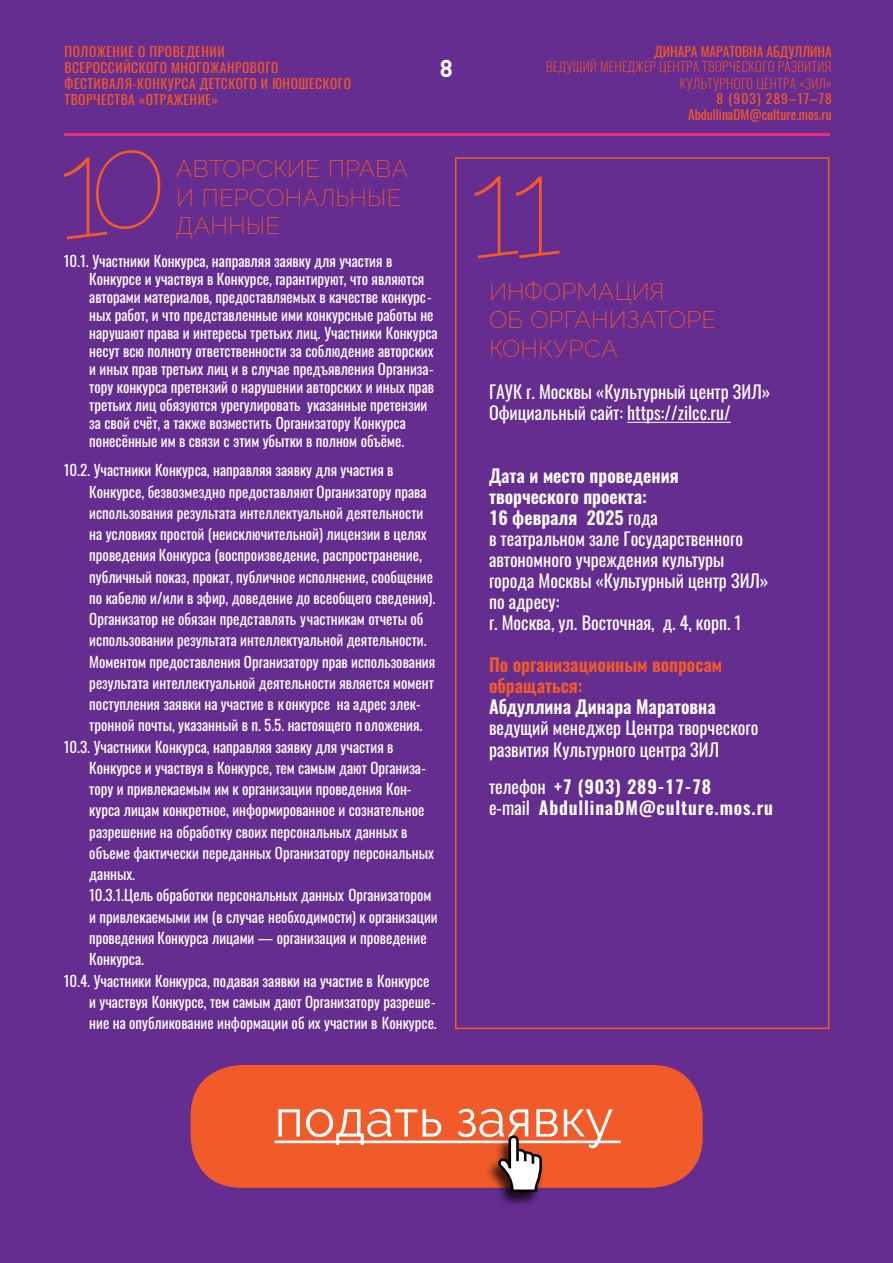
<style>
.page{position:relative;width:893px;height:1263px;background:#662d91}
.page>*{position:absolute;margin:0;border:0;box-sizing:border-box;transform-origin:0 0}
.t1{font:52.5px "Raleway";color:#fff}
.t2{font:200 24px/28.5px "Raleway";letter-spacing:.01em;color:#f15a29}
.t3{font:700 24px "DIN Pro";color:#fff}
.t4{font:18px/21px "Oswald";color:#fff}
.t5{font:600 18px/21px "Oswald";letter-spacing:.05em;color:#fff}
.t6{font:600 18px/21px "Oswald";color:#f15a29}
.t7{font:600 18px "Oswald";color:#fff}
.t8{font:15px/18px "Oswald";color:#fff}
.t9{font:13.5px/16.2px "Oswald";letter-spacing:.04em;color:#f15a29}
.t10{font:200 13.5px/16.2px "Oswald";letter-spacing:.02em;color:#f15a29;text-align:right}
.t11{font:13.5px "Oswald";color:#f15a29}
.t12{font:13.5px "Oswald";letter-spacing:.08em;color:#f15a29}
.s1{font-weight:600}
.s2{font-weight:400}
.s3{font-style:inherit}
</style>
<div class="page">
<hr style="left:64px;top:133px;width:765px;height:3px;background:#ee2a7b">
<hr style="left:627px;top:422px;width:104px;height:1px;background:#fff">
<svg style="left:64px;top:150px;width:96px;height:89px"></svg>
<svg style="left:475px;top:176px;width:84px;height:82px"></svg>
<div style="left:455px;top:157px;width:374px;height:872px;border:2px solid #f15a29"></div>
<div style="left:191px;top:1065px;width:512px;height:123px;background:#f15a29;border-radius:51px"></div>
<hr style="left:274px;top:1140px;width:346px;height:3px;background:#fff">
<svg style="left:485px;top:1140px;width:60px;height:65px"></svg>
<svg style="left:497px;top:1135px;width:45px;height:57px"></svg>
<p class="t9" style="left:65px;top:42px;width:288px">ПОЛОЖЕНИЕ О ПРОВЕДЕНИИ<br>ВСЕРОССИЙСКОГО МНОГОЖАНРОВОГО<br>ФЕСТИВАЛЯ-КОНКУРСА ДЕТСКОГО И ЮНОШЕСКОГО<br>ТВОРЧЕСТВА «ОТРАЖЕНИЕ»</p>
<p class="t11" style="left:654px;top:39px;width:179px">ДИНАРА МАРАТОВНА АБДУЛЛИНА</p>
<p class="t10" style="left:546px;top:57px;width:287px">ВЕДУЩИЙ МЕНЕДЖЕР ЦЕНТРА ТВОРЧЕСКОГО РАЗВИТИЯ<br>КУЛЬТУРНОГО ЦЕНТРА «ЗИЛ»</p>
<p class="t11" style="left:688px;top:102px;width:145px">AbdullinaDM@culture.mos.ru</p>
<h2 class="t3" style="left:440px;top:53px;width:15px">8</h2>
<p class="t12" style="left:716px;top:86px;width:117px">8 (903) 289–17–78</p>
<h2 class="t2" style="left:176px;top:154px;width:233px">АВТОРСКИЕ ПРАВА<br>И ПЕРСОНАЛЬНЫЕ<br>ДАННЫЕ</h2>
<p class="t8" style="left:89px;top:250px;width:350px;text-indent:-26px">10.1. Участники Конкурса, направляя заявку для участия в Конкурсе и участвуя в Конкурсе, гарантируют, что являются авторами материалов, предоставляемых в качестве конкурс&shy;ных работ, и что представленные ими конкурсные работы не нарушают права и интересы третьих лиц. Участники Конкурса несут всю полноту ответственности за соблюдение авторских и иных прав третьих лиц и в случае предъявления Организа&shy;тору конкурса претензий о нарушении авторских и иных прав третьих лиц обязуются урегулировать указанные претензии за свой счёт, а также возместить Организатору Конкурса понесённые им в связи с этим убытки в полном объёме.</p>
<p class="t8" style="left:64px;top:460px;width:331px">10.2. Участники Конкурса, направляя заявку для участия в</p>
<p class="t8" style="left:89px;top:481px;width:339px">Конкурсе, безвозмездно предоставляют Организатору права</p>
<p class="t8" style="left:89px;top:502px;width:336px">использования результата интеллектуальной деятельности</p>
<p class="t8" style="left:89px;top:523px;width:339px">на условиях простой (неисключительной) лицензии в целях</p>
<p class="t8" style="left:89px;top:545px;width:334px">проведения Конкурса (воспроизведение, распространение,</p>
<p class="t8" style="left:89px;top:566px;width:345px">публичный показ, прокат, публичное исполнение, сообщение</p>
<p class="t8" style="left:89px;top:587px;width:347px">по кабелю и/или в эфир, доведение до всеобщего сведения).</p>
<p class="t8" style="left:89px;top:608px;width:336px">Организатор не обязан представлять участникам отчеты об</p>
<p class="t8" style="left:89px;top:630px;width:339px">использовании результата интеллектуальной деятельности.</p>
<p class="t8" style="left:89px;top:651px;width:347px">Моментом предоставления Организатору прав использования</p>
<p class="t8" style="left:89px;top:672px;width:346px">результата интеллектуальной деятельности является момент</p>
<p class="t8" style="left:89px;top:693px;width:333px">поступления заявки на участие в конкурсе на адрес элек-</p>
<p class="t8" style="left:89px;top:715px;width:335px">тронной почты, указанный в п. 5.5. настоящего п оложения.</p>
<p class="t8" style="left:64px;top:736px;width:331px">10.3. Участники Конкурса, направляя заявку для участия в</p>
<p class="t8" style="left:89px;top:757px;width:338px">Конкурсе и участвуя в Конкурсе, тем самым дают Организа-</p>
<p class="t8" style="left:89px;top:778px;width:324px">тору и привлекаемым им к организации проведения Кон-</p>
<p class="t8" style="left:89px;top:800px;width:337px">курса лицам конкретное, информированное и сознательное</p>
<p class="t8" style="left:89px;top:821px;width:320px">разрешение на обработку своих персональных данных в</p>
<p class="t8" style="left:89px;top:842px;width:346px">объеме фактически переданных Организатору персональных</p>
<p class="t8" style="left:89px;top:863px;width:47px">данных.</p>
<p class="t8" style="left:89px;top:885px;width:344px">10.3.1.Цель обработки персональных данных Организатором</p>
<p class="t8" style="left:89px;top:906px;width:350px">и привлекаемыми им (в случае необходимости) к организации</p>
<p class="t8" style="left:89px;top:927px;width:339px">проведения Конкурса лицами — организация и проведение</p>
<p class="t8" style="left:89px;top:949px;width:56px">Конкурса.</p>
<p class="t8" style="left:64px;top:970px;width:367px">10.4. Участники Конкурса, подавая заявки на участие в Конкурсе</p>
<p class="t8" style="left:89px;top:991px;width:348px">и участвуя Конкурсе, тем самым дают Организатору разреше-</p>
<p class="t8" style="left:89px;top:1012px;width:349px">ние на опубликование информации об их участии в Конкурсе.</p>
<h2 class="t2" style="left:489px;top:277px;width:229px">ИНФОРМАЦИЯ<br>ОБ ОРГАНИЗАТОРЕ<br>КОНКУРСА</h2>
<p class="t4" style="left:489px;top:379px;width:283px;line-height:21.6px">ГАУК г. Москвы «Культурный центр ЗИЛ»<br>Официальный сайт: https://zilcc.ru/</p>
<p class="t4" style="left:489px;top:463px;width:281px"><span class="s1">Дата и место проведения творческого проекта:<br>16 февраля 2025</span> года<br>в театральном зале Государственного автономного учреждения культуры города Москвы «Культурный центр ЗИЛ» по адресу:<br>г. Москва, ул. Восточная, д. 4, корп. 1</p>
<p class="t6" style="left:489px;top:655px;width:235px">По организационным вопросам обращаться:</p>
<p class="t7" style="left:489px;top:694px;width:228px">Абдуллина Динара Маратовна</p>
<p class="t4" style="left:489px;top:715px;width:271px;line-height:21.6px">ведущий менеджер Центра творческого развития Культурного центра ЗИЛ</p>
<p class="t5" style="left:489px;top:777px;width:285px"><span class="s2">телефон</span> <span class="s3">+7 (903) 289-17-78<br></span><span class="s2">e-mail</span> AbdullinaDM@culture.mos.ru</p>
<h1 class="t1" style="left:274px;top:1087px;width:341px">подать заявку</h1>
</div>
